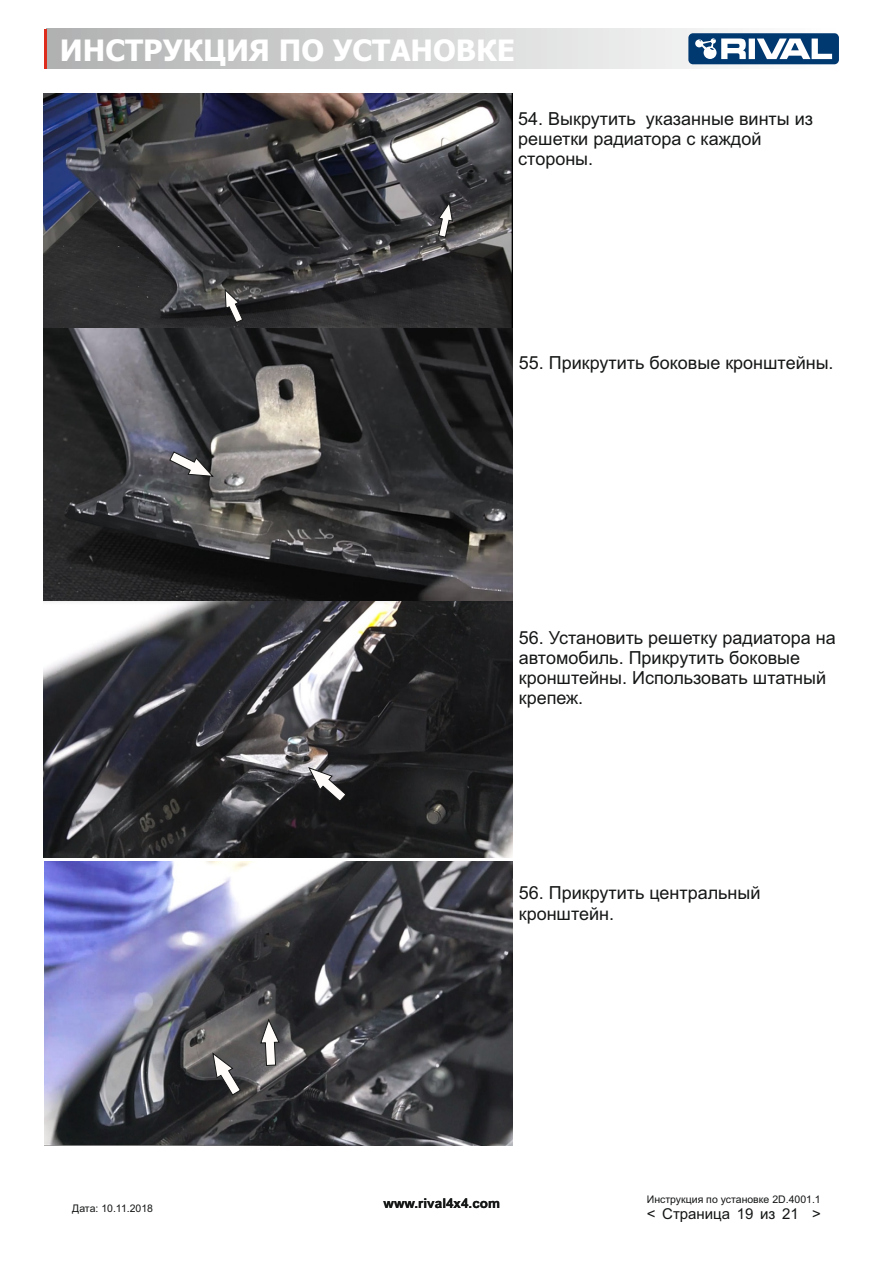
<style>
.page{position:relative;width:893px;height:1263px;background:#fff}
.page>*{position:absolute;margin:0;border:0;box-sizing:border-box;transform-origin:0 0}
.t1{font:700 32.85px "Arial";color:#fff}
.t2{font:700 29.55px "Tahoma";color:#fff}
.t3{font:18px/20.1px "Arial";color:#151616}
.t4{font:15px "Arial";color:#151616}
.t5{font:700 13.5px "Arial";color:#151616}
.t6{font:10.5px "Arial";color:#151616}
</style>
<div class="page">
<svg style="left:46px;top:29px;width:584px;height:40px;background:#cdcdce"></svg>
<hr style="left:44px;top:29px;width:2px;height:40px;background:#dd2b1c">
<svg style="left:630px;top:29px;width:209px;height:40px"></svg>
<img style="left:44px;top:94px;width:468px;height:764px">
<svg style="left:224px;top:288px;width:20px;height:36px"></svg>
<svg style="left:438px;top:201px;width:15px;height:37px"></svg>
<img style="left:45px;top:861px;width:467px;height:285px">
<svg style="left:307px;top:766px;width:40px;height:36px"></svg>
<svg style="left:258px;top:1017px;width:26px;height:57px"></svg>
<svg style="left:212px;top:1052px;width:30px;height:44px"></svg>
<svg style="left:169px;top:451px;width:46px;height:26px"></svg>
<h1 class="t1" style="left:69px;top:37px;width:416px">Инструкция по установке</h1>
<h2 class="t2" style="left:60px;top:38px;width:457px">ИНСТРУКЦИЯ ПО УСТАНОВКЕ</h2>
<p class="t3" style="left:518px;top:110px;width:296px">54. Выкрутить указанные винты из решетки радиатора с каждой стороны.</p>
<p class="t3" style="left:519px;top:354px;width:316px">55. Прикрутить боковые кронштейны.</p>
<p class="t3" style="left:519px;top:629px;width:318px">56. Установить решетку радиатора на автомобиль. Прикрутить боковые кронштейны. Использовать штатный крепеж.</p>
<p class="t6" style="left:72px;top:1204px;width:82px">Дата: 10.11.2018</p>
<p class="t3" style="left:519px;top:885px;width:243px">56. Прикрутить центральный кронштейн.</p>
<p class="t5" style="left:384px;top:1198px;width:118px">www.rival4x4.com</p>
<p class="t6" style="left:647px;top:1195px;width:175px">Инструкция по установке 2D.4001.1</p>
<p class="t4" style="left:647px;top:1208px;width:175px">&lt; Страница 19 из 21 &gt;</p>
</div>
